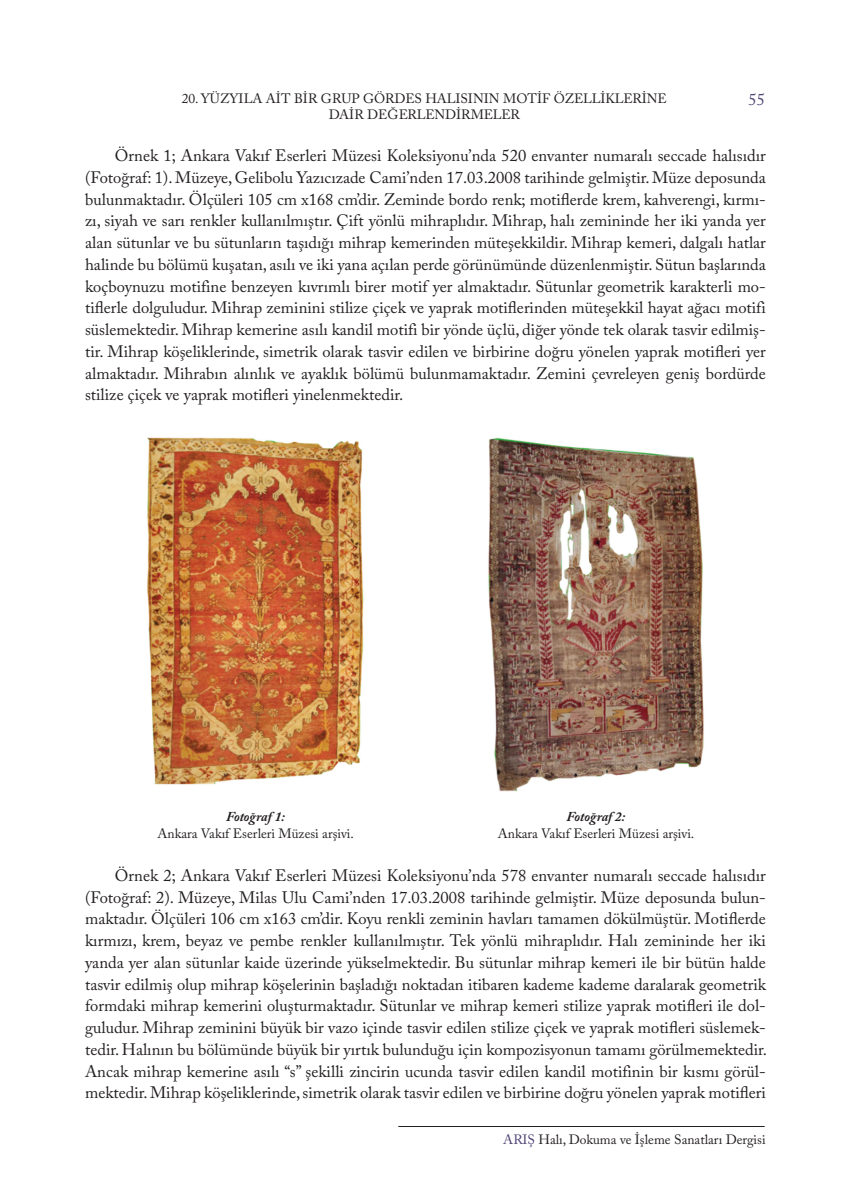
<style>
.page{position:relative;width:851px;height:1191px;background:#fff}
.page>*{position:absolute;margin:0;border:0;box-sizing:border-box;transform-origin:0 0}
.t1{font:16.5px/21.8px "Adobe Caslon Pro";color:#231f20;text-align:justify}
.t2{font:16.5px "Adobe Caslon Pro";color:#514475}
.t3{font:13.5px "Adobe Caslon Pro";color:#231f20}
.t4{font:italic 700 13.5px "Adobe Caslon Pro";color:#231f20}
.s1{color:#514475}
</style>
<div class="page">
<hr style="left:398px;top:1126px;width:366px;height:1px;background:#231f20">
<img style="left:147px;top:437px;width:217px;height:348px">
<img style="left:488px;top:437px;width:216px;height:355px">
<p class="t3" style="left:182px;top:90px;width:486px">20. YÜZYILA AİT BİR GRUP GÖRDES HALISININ MOTİF ÖZELLİKLERİNE</p>
<p class="t2" style="left:748px;top:90px;width:18px">55</p>
<p class="t3" style="left:329px;top:107px;width:192px">DAİR DEĞERLENDİRMELER</p>
<p class="t1" style="left:85px;top:144px;width:682px;text-indent:30px">Örnek 1; Ankara Vakıf Eserleri Müzesi Koleksiyonu’nda 520 envanter numaralı seccade halısıdır (Fotoğraf: 1). Müzeye, Gelibolu Yazıcızade Cami’nden 17.03.2008 tarihinde gelmiştir. Müze deposunda bulunmaktadır. Ölçüleri 105 cm x168 cm’dir. Zeminde bordo renk; motiflerde krem, kahverengi, kırmı&shy;zı, siyah ve sarı renkler kullanılmıştır. Çift yönlü mihraplıdır. Mihrap, halı zemininde her iki yanda yer alan sütunlar ve bu sütunların taşıdığı mihrap kemerinden müteşekkildir. Mihrap kemeri, dalgalı hatlar halinde bu bölümü kuşatan, asılı ve iki yana açılan perde görünümünde düzenlenmiştir. Sütun başlarında koçboynuzu motifine benzeyen kıvrımlı birer motif yer almaktadır. Sütunlar geometrik karakterli mo&shy;tiflerle dolguludur. Mihrap zeminini stilize çiçek ve yaprak motiflerinden müteşekkil hayat ağacı motifi süslemektedir. Mihrap kemerine asılı kandil motifi bir yönde üçlü, diğer yönde tek olarak tasvir edilmiş&shy;tir. Mihrap köşeliklerinde, simetrik olarak tasvir edilen ve birbirine doğru yönelen yaprak motifleri yer almaktadır. Mihrabın alınlık ve ayaklık bölümü bulunmamaktadır. Zemini çevreleyen geniş bordürde stilize çiçek ve yaprak motifleri yinelenmektedir.</p>
<p class="t4" style="left:566px;top:808px;width:60px">Fotoğraf 2:</p>
<p class="t3" style="left:498px;top:825px;width:198px">Ankara Vakıf Eserleri Müzesi arşivi.</p>
<p class="t1" style="left:85px;top:864px;width:683px;text-indent:30px">Örnek 2; Ankara Vakıf Eserleri Müzesi Koleksiyonu’nda 578 envanter numaralı seccade halısıdır (Fotoğraf: 2). Müzeye, Milas Ulu Cami’nden 17.03.2008 tarihinde gelmiştir. Müze deposunda bulun&shy;maktadır. Ölçüleri 106 cm x163 cm’dir. Koyu renkli zeminin havları tamamen dökülmüştür. Motiflerde kırmızı, krem, beyaz ve pembe renkler kullanılmıştır. Tek yönlü mihraplıdır. Halı zemininde her iki yanda yer alan sütunlar kaide üzerinde yükselmektedir. Bu sütunlar mihrap kemeri ile bir bütün halde tasvir edilmiş olup mihrap köşelerinin başladığı noktadan itibaren kademe kademe daralarak geometrik formdaki mihrap kemerini oluşturmaktadır. Sütunlar ve mihrap kemeri stilize yaprak motifleri ile dol&shy;guludur. Mihrap zeminini büyük bir vazo içinde tasvir edilen stilize çiçek ve yaprak motifleri süslemek&shy;tedir. Halının bu bölümünde büyük bir yırtık bulunduğu için kompozisyonun tamamı görülmemektedir.<br>Ancak mihrap kemerine asılı “s” şekilli zincirin ucunda tasvir edilen kandil motifinin bir kısmı görül&shy;mektedir. Mihrap köşeliklerinde, simetrik olarak tasvir edilen ve birbirine doğru yönelen yaprak motifleri</p>
<p class="t4" style="left:226px;top:808px;width:60px">Fotoğraf 1:</p>
<p class="t3" style="left:157px;top:825px;width:198px">Ankara Vakıf Eserleri Müzesi arşivi.</p>
<p class="t3" style="left:503px;top:1131px;width:264px"><span class="s1">ARIŞ</span> Halı, Dokuma ve İşleme Sanatları Dergisi</p>
</div>
